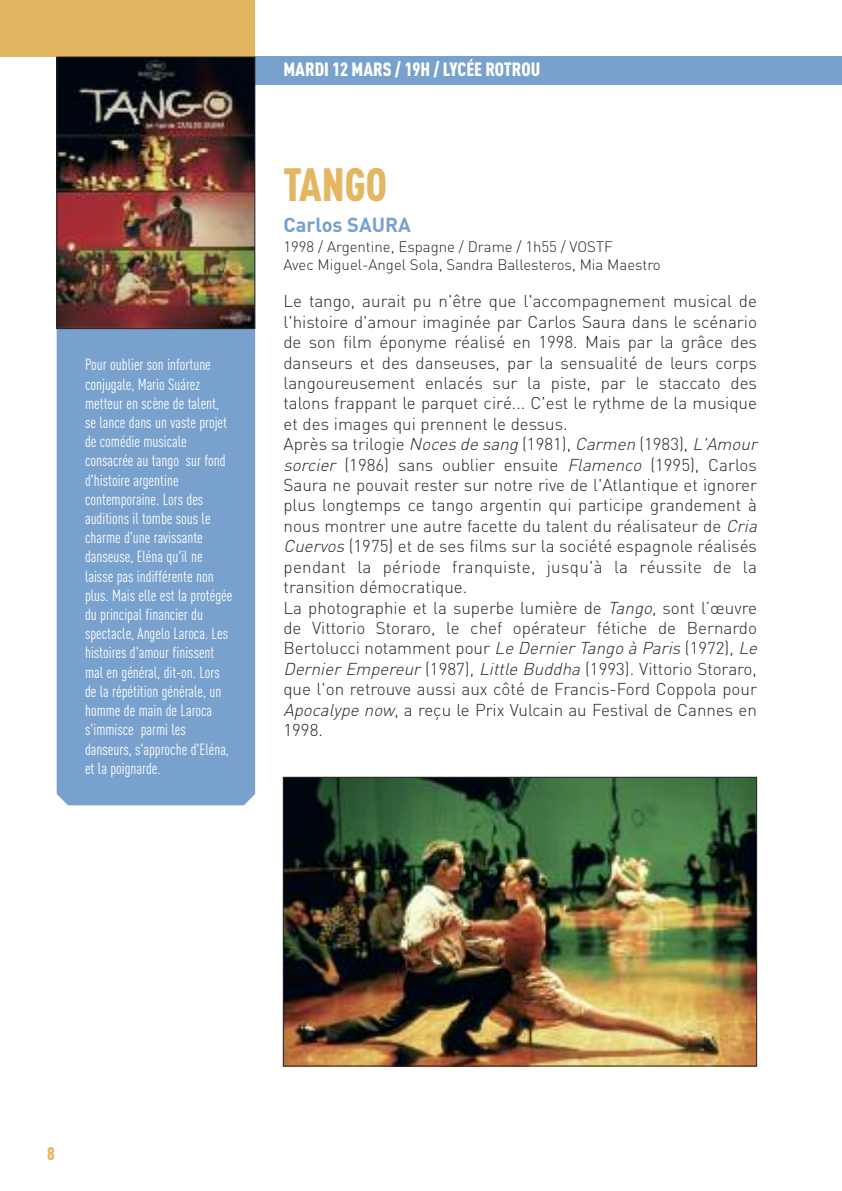
<style>
.page{position:relative;width:842px;height:1191px;background:#fff}
.page>*{position:absolute;margin:0;border:0;box-sizing:border-box;transform-origin:0 0}
.t1{font:900 46px "DIN Cond";color:#e3b662;scale:.95 1}
.t2{font:700 20px "DIN";color:#79a1cd}
.t3{font:900 19px "DIN Cond";color:#fff}
.t4{font:900 18px "DIN Cond";color:#e3b662}
.t5{font:300 17px/20.4px "DIN";color:#272627}
.t6{font:16px/19.2px "DIN Cond";color:#fff}
.t7{font:300 15px/18px "DIN";color:#272627}
.s1{font-style:italic}
</style>
<div class="page">
<div style="left:220px;top:57px;width:622px;height:28px;background:#79a1cd"></div>
<div style="left:57px;top:329px;width:198px;height:476px;background:#79a1cd"></div>
<div style="left:0;top:0;width:255px;height:57px;background:#e3b662"></div>
<img style="left:285px;top:779px;width:470px;height:285px">
<div style="left:283px;top:777px;width:474px;height:289px;border:1px solid #272627"></div>
<img style="left:59px;top:59px;width:194px;height:268px">
<div style="left:57px;top:57px;width:198px;height:272px;border:1px solid #272627"></div>
<p class="t6" style="left:85px;top:357px;width:149px">Pour oublier son infortune conjugale, Mario Suárez metteur en scène de talent, se lance dans un vaste projet de comédie musicale consacrée au tango sur fond d'histoire argentine contemporaine. Lors des auditions il tombe sous le charme d'une ravissante danseuse, Eléna qu'il ne laisse pas indifférente non plus. Mais elle est la protégée du principal financier du spectacle, Angelo Laroca. Les histoires d'amour finissent mal en général, dit-on. Lors de la répétition générale, un homme de main de Laroca s'immisce parmi les danseurs, s'approche d'Eléna, et la poignarde.</p>
<p class="t3" style="left:283px;top:63px;width:258px">MARDI 12 MARS / 19H / LYCÉE ROTROU</p>
<h1 class="t1" style="left:283px;top:168px;width:110px">TANGO</h1>
<p class="t2" style="left:283px;top:214px;width:129px">Carlos SAURA</p>
<p class="t7" style="left:283px;top:238px;width:379px">1998 / Argentine, Espagne / Drame / 1h55 / VOSTF<br>Avec Miguel-Angel Sola, Sandra Ballesteros, Mia Maestro</p>
<p class="t5" style="left:283px;top:291px;width:478px">Le tango, aurait pu n'être que l'accompagnement musical de l'histoire d'amour imaginée par Carlos Saura dans le scénario de son film éponyme réalisé en 1998. Mais par la grâce des danseurs et des danseuses, par la sensualité de leurs corps langoureusement enlacés sur la piste, par le staccato des talons frappant le parquet ciré... C'est le rythme de la musique et des images qui prennent le dessus.<br>Après sa trilogie <span class="s1">Nocesdesang</span>(1981), <span class="s1">Carmen</span>(1983), <span class="s1">L'Amour sorcier</span> (1986) sans oublier ensuite <span class="s1">Flamenco</span> (1995), Carlos Saura ne pouvait rester sur notre rive de l'Atlantique et ignorer plus longtemps ce tango argentin qui participe grandement à nous montrer une autre facette du talent du réalisateur de <span class="s1">Cria Cuervos</span>(1975) et de ses films sur la société espagnole réalisés pendant la période franquiste, jusqu'à la réussite de la transition démocratique.<br>La photographie et la superbe lumière de <span class="s1">Tango</span>, sont l’œuvre de Vittorio Storaro, le chef opérateur fétiche de Bernardo Bertolucci notamment pour <span class="s1">LeDernierTangoàParis</span>(1972), <span class="s1">Le DernierEmpereur</span>(1987), <span class="s1">LittleBuddha</span>(1993). Vittorio Storaro, que l'on retrouve aussi aux côté de Francis-Ford Coppola pour <span class="s1">Apocalypenow</span>, a reçu le Prix Vulcain au Festival de Cannes en 1998.</p>
<p class="t4" style="left:47px;top:1147px;width:9px">8</p>
</div>
